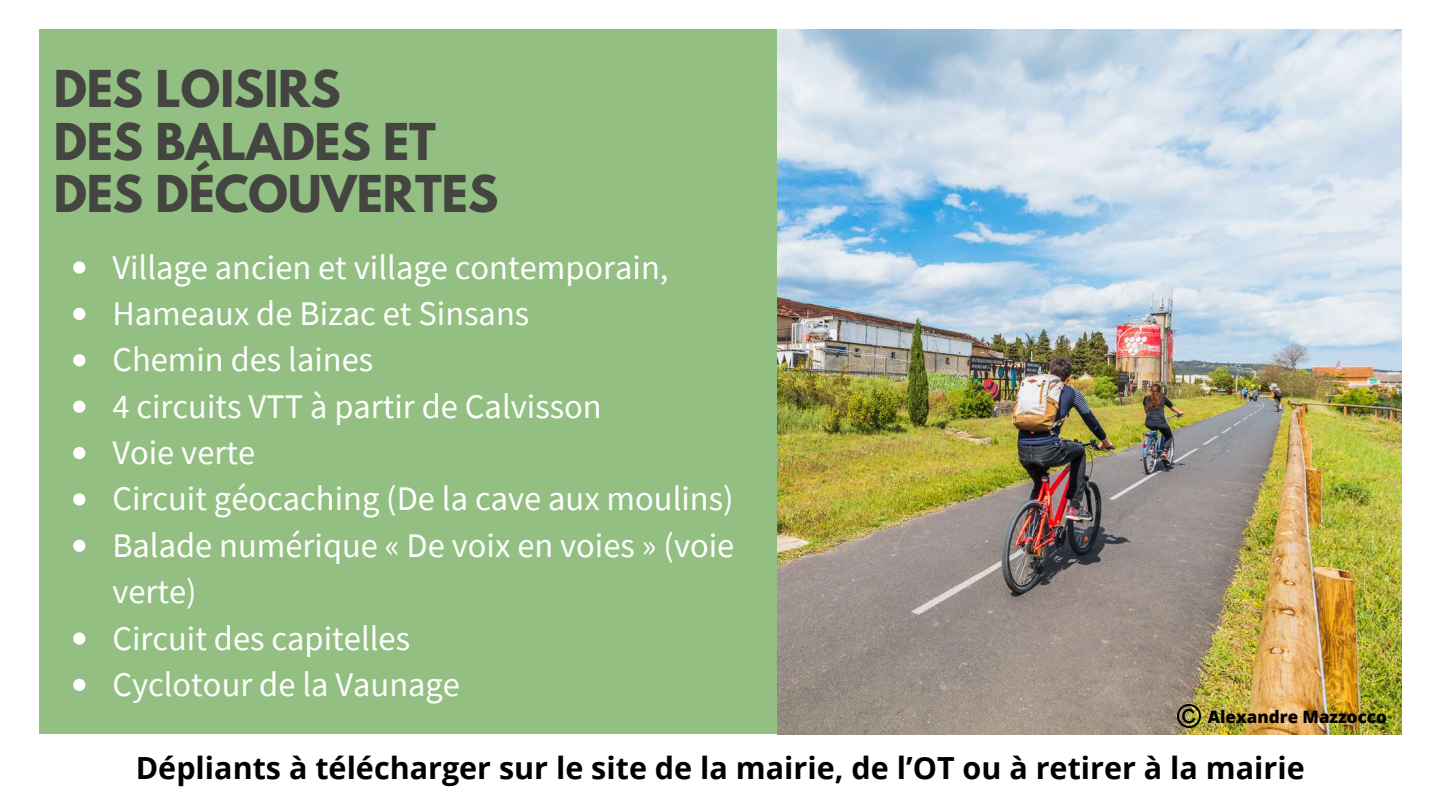
<style>
.page{position:relative;width:1440px;height:810px;background:#fff}
.page>*{position:absolute;margin:0;border:0;box-sizing:border-box;transform-origin:0 0}
.t1{font:700 45px/52.3px "League Spartan";color:#444440}
.t2{font:34.5px/46.4px "Source Sans Pro";color:#fff}
.t3{font:700 30.5px "Open Sans";color:#000}
.t4{font:800 17px "Open Sans";color:#000}
</style>
<div class="page">
<div style="left:39px;top:30px;width:738px;height:704px;background:#93bf83"></div>
<img style="left:778px;top:30px;width:623px;height:704px">
<img style="left:1177px;top:705px;width:23px;height:23px">
<svg style="left:73px;top:261px;width:12px;height:13px"></svg>
<svg style="left:73px;top:308px;width:12px;height:12px"></svg>
<svg style="left:73px;top:354px;width:12px;height:12px"></svg>
<svg style="left:73px;top:401px;width:12px;height:12px"></svg>
<svg style="left:73px;top:447px;width:12px;height:12px"></svg>
<svg style="left:73px;top:493px;width:12px;height:13px"></svg>
<svg style="left:73px;top:540px;width:12px;height:12px"></svg>
<svg style="left:73px;top:632px;width:12px;height:13px"></svg>
<svg style="left:73px;top:679px;width:12px;height:12px"></svg>
<h1 class="t1" style="left:54px;top:69px;width:446px">DES LOISIRS<br>DES BALADES ET<br>DES DÉCOUVERTES</h1>
<p class="t2" style="left:112px;top:243px;width:624px">Village ancien et village contemporain,<br>Hameaux de Bizac et Sinsans<br>Chemin des laines<br>4 circuits VTT à partir de Calvisson<br>Voie verte<br>Circuit géocaching (De la cave aux moulins)<br>Balade numérique « De voix en voies » (voie verte)<br>Circuit des capitelles<br>Cyclotour de la Vaunage</p>
<p class="t4" style="left:1208px;top:704px;width:181px">Alexandre Mazzocco</p>
<p class="t3" style="left:136px;top:747px;width:1171px">Dépliants à télécharger sur le site de la mairie, de l’OT ou à retirer à la mairie</p>
</div>
